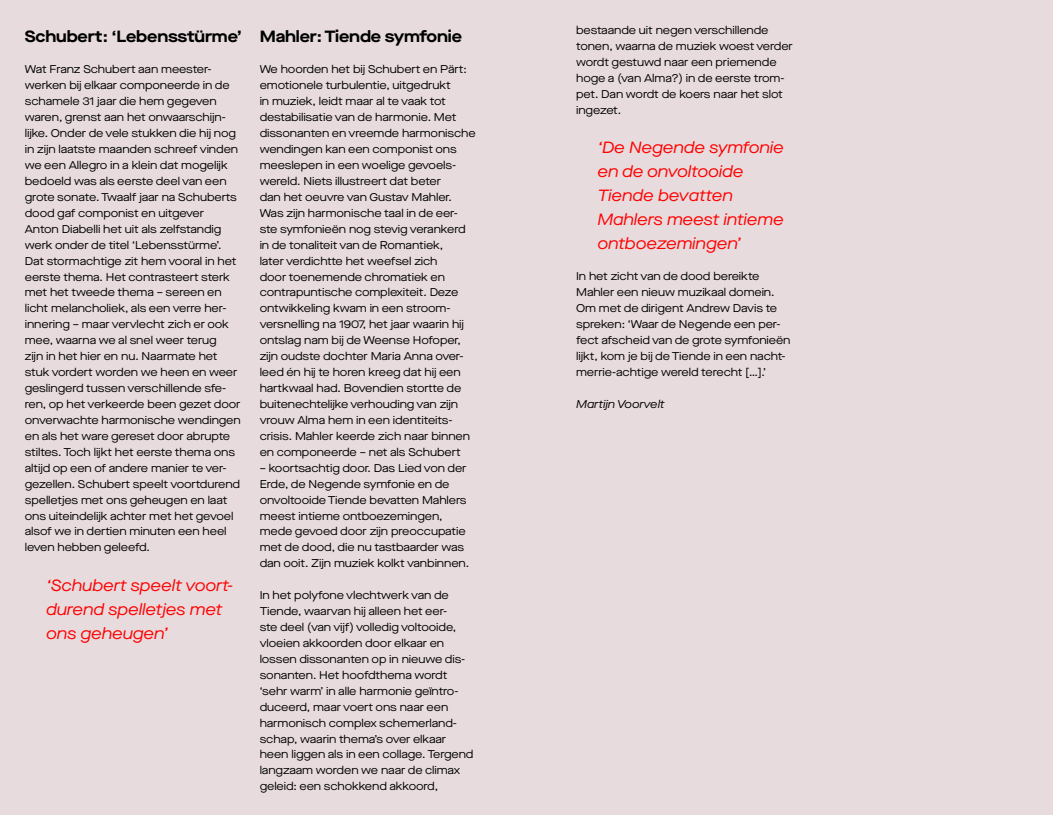
<style>
.page{position:relative;width:1053px;height:815px;background:#fff}
.page>*{position:absolute;margin:0;border:0;box-sizing:border-box;transform-origin:0 0}
.t1{font:italic 16.25px/23.9px "Maison Neue Extended";letter-spacing:-.01em;color:#f00}
.t2{font:700 16.25px "Maison Neue Extended";letter-spacing:-.01em;color:#000}
.t3{font:11.25px/15.9px "Maison Neue Extended";letter-spacing:-.01em;color:#000}
.t4{font:italic 11.25px "Maison Neue Extended";letter-spacing:-.01em;color:#000}
</style>
<div class="page">
<div style="left:526px;top:0;width:526px;height:815px;background:#e7dbdd"></div>
<div style="left:0;top:0;width:526px;height:815px;background:#e7dbdd"></div>
<h1 class="t2" style="left:25px;top:24px;width:218px">Schubert: ‘Lebensstürme’</h1>
<p class="t3" style="left:25px;top:62px;width:217px">Wat Franz Schubert aan meester&shy;werken bij elkaar componeerde in de schamele 31 jaar die hem gegeven waren, grenst aan het onwaarschijn&shy;lijke. Onder de vele stukken die hij nog in zijn laatste maanden schreef vinden we een Allegro in a klein dat mogelijk bedoeld was als eerste deel van een grote sonate. Twaalf jaar na Schuberts dood gaf componist en uitgever Anton Diabelli het uit als zelfstandig werk onder de titel ‘Lebensstürme’.<br>Dat stormachtige zit hem vooral in het eerste thema. Het contrasteert sterk met het tweede thema – sereen en licht melancholiek, als een verre her&shy;innering – maar vervlecht zich er ook mee, waarna we al snel weer terug<br>zijn in het hier en nu. Naarmate het stuk vordert worden we heen en weer geslingerd tussen verschillende sfe&shy;ren, op het verkeerde been gezet door onverwachte harmonische wendingen en als het ware gereset door abrupte stiltes. Toch lijkt het eerste thema ons altijd op een of andere manier te ver&shy;gezellen. Schubert speelt voortdurend spelletjes met ons geheugen en laat ons uiteindelijk achter met het gevoel alsof we in dertien minuten een heel leven hebben geleefd.</p>
<h1 class="t1" style="left:46px;top:573px;width:188px">‘Schubert speelt voort&shy;durend spelletjes met ons geheugen’</h1>
<h1 class="t2" style="left:260px;top:24px;width:204px">Mahler: Tiende symfonie</h1>
<p class="t3" style="left:260px;top:62px;width:217px">We hoorden het bij Schubert en Pärt: emotionele turbulentie, uitgedrukt<br>in muziek, leidt maar al te vaak tot destabilisatie van de harmonie. Met dissonanten en vreemde harmonische wendingen kan een componist ons meeslepen in een woelige gevoels&shy;wereld. Niets illustreert dat beter<br>dan het oeuvre van Gustav Mahler.<br>Was zijn harmonische taal in de eer&shy;ste symfonieën nog stevig verankerd in de tonaliteit van de Romantiek,<br>later verdichtte het weefsel zich<br>door toenemende chromatiek en contrapuntische complexiteit. Deze ontwikkeling kwam in een stroom&shy;versnelling na 1907, het jaar waarin hij ontslag nam bij de Weense Hofoper, zijn oudste dochter Maria Anna over&shy;leed én hij te horen kreeg dat hij een hartkwaal had. Bovendien stortte de buitenechtelijke verhouding van zijn vrouw Alma hem in een identiteits&shy;crisis. Mahler keerde zich naar binnen en componeerde – net als Schubert</p>
<p class="t3" style="left:260px;top:460px;width:211px">– koortsachtig door. Das Lied von der Erde, de Negende symfonie en de onvoltooide Tiende bevatten Mahlers meest intieme ontboezemingen, mede gevoed door zijn preoccupatie met de dood, die nu tastbaarder was dan ooit. Zijn muziek kolkt vanbinnen.</p>
<p class="t3" style="left:260px;top:587px;width:215px">In het polyfone vlechtwerk van de Tiende, waarvan hij alleen het eer-<br>ste deel (van vijf) volledig voltooide, vloeien akkoorden door elkaar en lossen dissonanten op in nieuwe dis&shy;sonanten. Het hoofdthema wordt ‘sehr warm’ in alle harmonie geïntro&shy;duceerd, maar voert ons naar een harmonisch complex schemerland&shy;schap, waarin thema’s over elkaar heen liggen als in een collage. Tergend langzaam worden we naar de climax geleid: een schokkend akkoord,</p>
<p class="t3" style="left:576px;top:22px;width:218px">bestaande uit negen verschillende tonen, waarna de muziek woest verder wordt gestuwd naar een priemende hoge a (van Alma?) in de eerste trom&shy;pet. Dan wordt de koers naar het slot ingezet.</p>
<h1 class="t1" style="left:597px;top:135px;width:188px">‘De Negende symfonie en de onvoltooide<br>Tiende bevatten<br>Mahlers meest intieme ontboezemingen’</h1>
<p class="t3" style="left:576px;top:269px;width:216px">In het zicht van de dood bereikte Mahler een nieuw muzikaal domein.<br>Om met de dirigent Andrew Davis te spreken: ‘Waar de Negende een per&shy;fect afscheid van de grote symfonieën lijkt, kom je bij de Tiende in een nacht&shy;merrie-achtige wereld terecht […].’</p>
<p class="t4" style="left:576px;top:397px;width:90px">Martijn Voorvelt</p>
</div>
